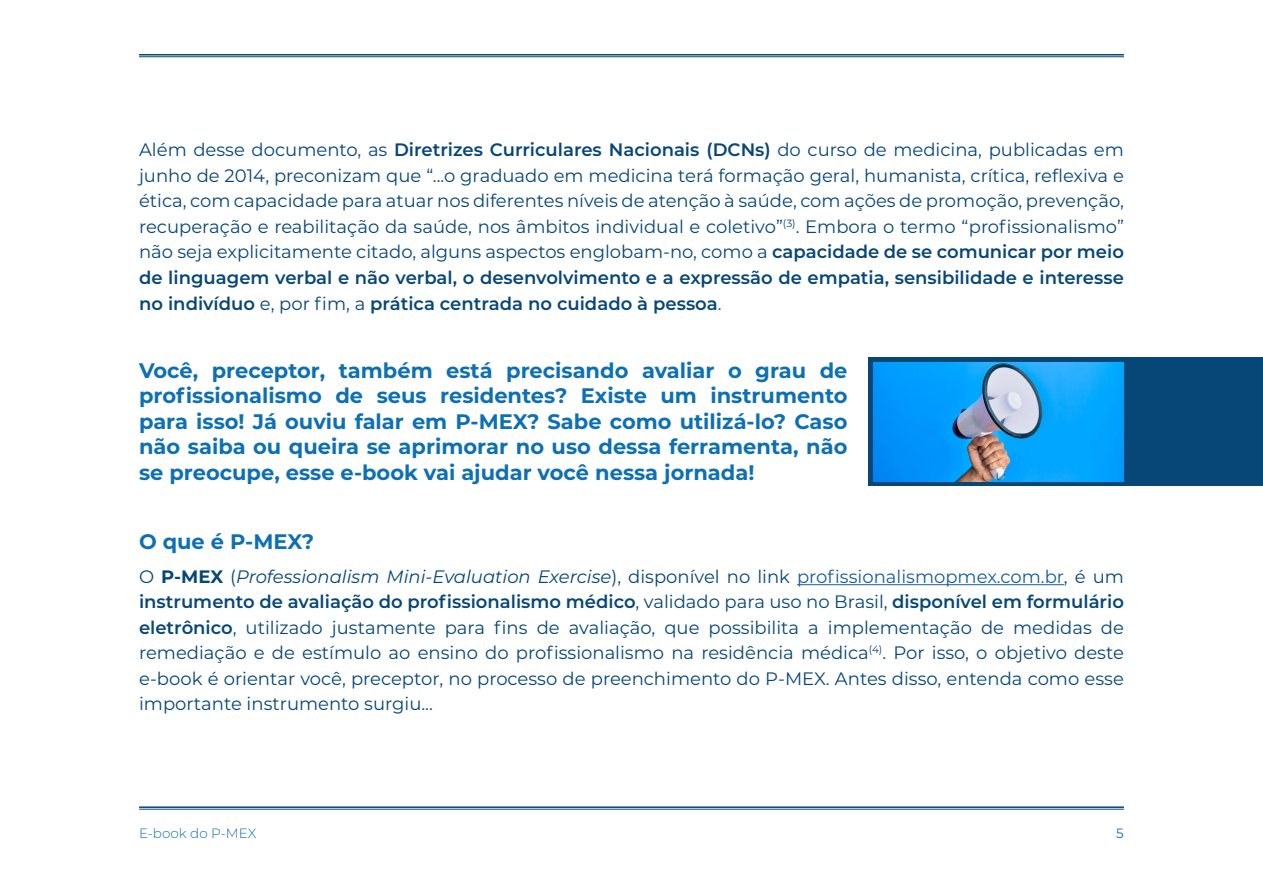
<style>
.page{position:relative;width:1263px;height:893px;background:#fff}
.page>*{position:absolute;margin:0;border:0;box-sizing:border-box;transform-origin:0 0}
.t1{font:700 21px/25.5px "Montserrat";color:#0d70b5;text-align:justify}
.t2{font:18px/25.5px "Montserrat";color:#074778;text-align:justify}
.t3{font:300 13.5px "Montserrat";color:#0d70b5}
.t4{font:13.5px "Montserrat";color:#0d70b5}
.s1{font-weight:600}
.s2{font-weight:700}
.s3{font-style:italic}
.s4{color:#175d9e}
</style>
<div class="page">
<hr style="left:139px;top:806px;width:985px;height:2px;background:#074778">
<hr style="left:139px;top:809px;width:985px;height:1px;background:#074778">
<hr style="left:139px;top:54px;width:985px;height:2px;background:#074778">
<hr style="left:139px;top:56px;width:985px;height:1px;background:#074778">
<div style="left:869px;top:357px;width:394px;height:129px;background:#074778"></div>
<img style="left:873px;top:362px;width:251px;height:119px">
<hr style="left:797px;top:584px;width:267px;height:1px;background:#175d9e">
<p class="t2" style="left:139px;top:137px;width:986px">Além desse documento, as <span class="s1">Diretrizes Curriculares Nacionais (DCNs)</span> do curso de medicina, publicadas em junho de 2014, preconizam que “...o graduado em medicina terá formação geral, humanista, crítica, reflexiva e ética, com capacidade para atuar nos diferentes níveis de atenção à saúde, com ações de promoção, prevenção, recuperação e reabilitação da saúde, nos âmbitos individual e coletivo”<sup>(3)</sup>. Embora o termo “profissionalismo” não seja explicitamente citado, alguns aspectos englobam-no, como a <span class="s1">capacidade de se comunicar por meio de linguagem verbal e não verbal, o desenvolvimento e a expressão de empatia, sensibilidade e interesse no indivíduo</span> e, por fim, a <span class="s1">prática centrada no cuidado à pessoa</span>.</p>
<p class="t1" style="left:139px;top:356px;width:710px">Você, preceptor, também está precisando avaliar o grau de profissionalismo de seus residentes? Existe um instrumento para isso! Já ouviu falar em P-MEX? Sabe como utilizá-lo? Caso não saiba ou queira se aprimorar no uso dessa ferramenta, não se preocupe, esse e-book vai ajudar você nessa jornada!</p>
<p class="t1" style="left:139px;top:528px;width:177px">O que é P-MEX?</p>
<p class="t2" style="left:139px;top:563px;width:986px">O <span class="s2">P-MEX</span> (<span class="s3">Professionalism Mini-Evaluation Exercise</span>), disponível no link <span class="s4">profissionalismopmex.com.br</span>, é um <span class="s1">instrumento de avaliação do profissionalismo médico</span>, validado para uso no Brasil, <span class="s1">disponível em formulário eletrônico</span>, utilizado justamente para fins de avaliação, que possibilita a implementação de medidas de remediação e de estímulo ao ensino do profissionalismo na residência médica<sup>(4)</sup>. Por isso, o objetivo deste e-book é orientar você, preceptor, no processo de preenchimento do P-MEX. Antes disso, entenda como esse importante instrumento surgiu...</p>
<p class="t3" style="left:139px;top:824px;width:119px">E-book do P-MEX</p>
<p class="t4" style="left:1116px;top:824px;width:9px">5</p>
</div>
